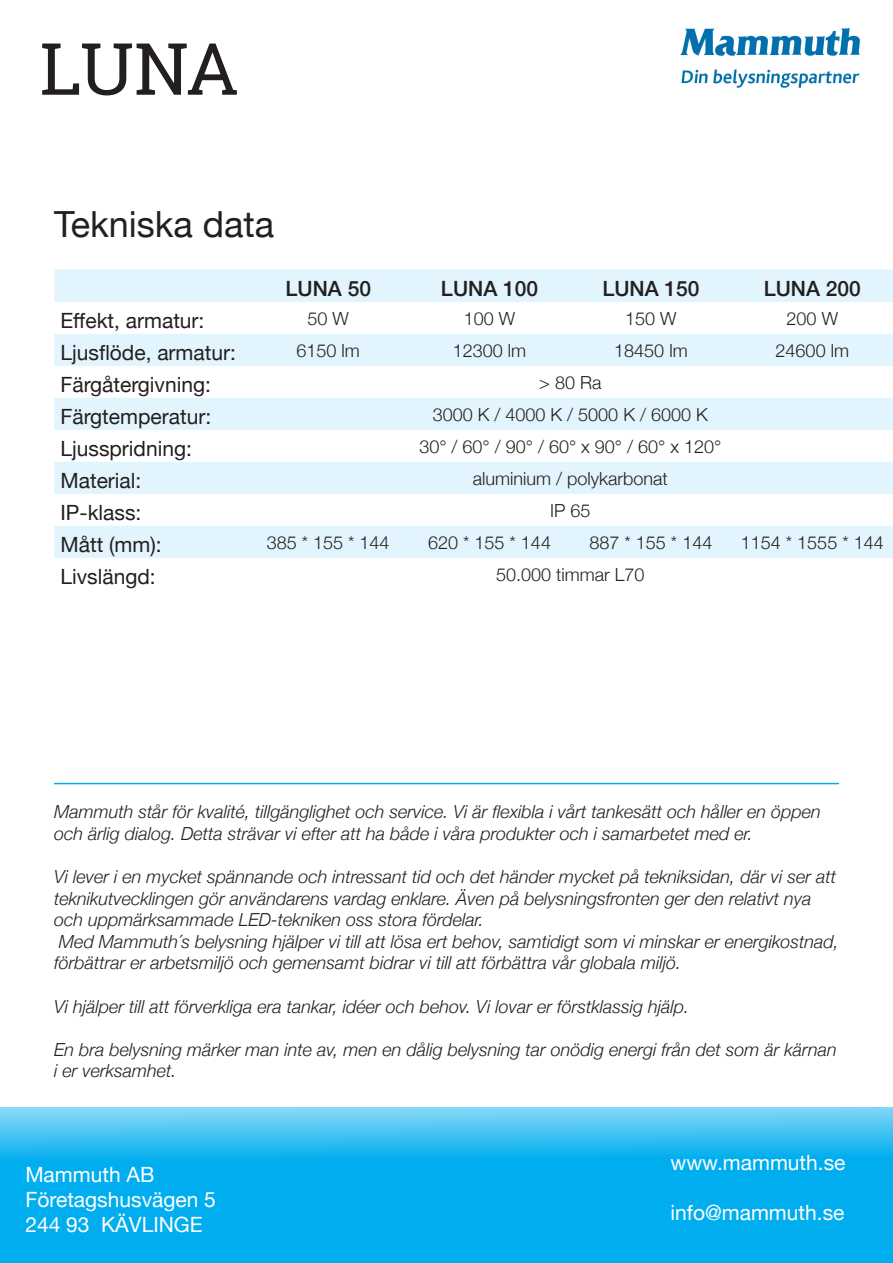
<style>
.page{position:relative;width:893px;height:1263px;background:#fff}
.page>*{position:absolute;margin:0;border:0;box-sizing:border-box;transform-origin:0 0}
.t1{font:72px "Roboto Slab";color:#231f20}
.t2{font:36px "Helvetica Neue";color:#231f20}
.t3{font:21px "Helvetica Neue";color:#231f20}
.t4{font:21px "Helvetica Neue";color:#fff}
.t5{font:500 21px "Helvetica Neue";color:#231f20}
.t6{font:italic 300 18px/21.6px "Helvetica Neue";color:#231f20}
.t7{font:300 18px "Helvetica Neue";color:#231f20}
</style>
<div class="page">
<svg style="left:0;top:1107px;width:893px;height:156px;background:#17b5f0"></svg>
<img style="left:680px;top:27px;width:180px;height:61px">
<svg style="left:54px;top:269px;width:839px;height:289px;fill:#e2f4fd"></svg>
<hr style="left:54px;top:783px;width:785px;height:1px;background:#00aeef">
<p class="t1" style="left:40px;top:19px;width:200px">LUNA</p>
<p class="t2" style="left:54px;top:198px;width:222px">Tekniska data</p>
<p class="t5" style="left:285px;top:271px;width:87px">LUNA 50</p>
<p class="t5" style="left:441px;top:271px;width:99px">LUNA 100</p>
<p class="t5" style="left:602px;top:271px;width:99px">LUNA 150</p>
<p class="t5" style="left:764px;top:271px;width:99px">LUNA 200</p>
<p class="t3" style="left:60px;top:305px;width:145px">Effekt, armatur:</p>
<p class="t7" style="left:308px;top:304px;width:43px">50 W</p>
<p class="t7" style="left:464px;top:304px;width:53px">100 W</p>
<p class="t7" style="left:625px;top:304px;width:53px">150 W</p>
<p class="t7" style="left:787px;top:304px;width:53px">200 W</p>
<p class="t3" style="left:60px;top:337px;width:177px">Ljusflöde, armatur:</p>
<p class="t7" style="left:297px;top:336px;width:65px">6150 lm</p>
<p class="t7" style="left:453px;top:336px;width:75px">12300 lm</p>
<p class="t7" style="left:614px;top:336px;width:75px">18450 lm</p>
<p class="t7" style="left:776px;top:336px;width:75px">24600 lm</p>
<p class="t3" style="left:60px;top:369px;width:152px">Färgåtergivning:</p>
<p class="t7" style="left:539px;top:368px;width:64px">&gt; 80 Ra</p>
<p class="t3" style="left:60px;top:401px;width:152px">Färgtemperatur:</p>
<p class="t7" style="left:433px;top:400px;width:276px">3000 K / 4000 K / 5000 K / 6000 K</p>
<p class="t3" style="left:60px;top:433px;width:133px">Ljusspridning:</p>
<p class="t7" style="left:419px;top:432px;width:303px">30° / 60° / 90° / 60° x 90° / 60° x 120°</p>
<p class="t3" style="left:60px;top:465px;width:82px">Material:</p>
<p class="t7" style="left:473px;top:464px;width:197px">aluminium / polykarbonat</p>
<p class="t3" style="left:60px;top:497px;width:82px">IP-klass:</p>
<p class="t7" style="left:550px;top:496px;width:42px">IP 65</p>
<p class="t3" style="left:60px;top:529px;width:103px">Mått (mm):</p>
<p class="t7" style="left:267px;top:528px;width:124px">385 * 155 * 144</p>
<p class="t7" style="left:428px;top:528px;width:124px">620 * 155 * 144</p>
<p class="t7" style="left:590px;top:528px;width:124px">887 * 155 * 144</p>
<p class="t7" style="left:741px;top:528px;width:144px">1154 * 1555 * 144</p>
<p class="t3" style="left:60px;top:561px;width:97px">Livslängd:</p>
<p class="t7" style="left:496px;top:560px;width:150px">50.000 timmar L70</p>
<p class="t6" style="left:54px;top:800px;width:768px">Mammuth står för kvalité, tillgänglighet och service. Vi är flexibla i vårt tankesätt och håller en öppen och ärlig dialog. Detta strävar vi efter att ha både i våra produkter och i samarbetet med er.</p>
<p class="t6" style="left:54px;top:864px;width:783px">Vi lever i en mycket spännande och intressant tid och det händer mycket på tekniksidan, där vi ser att teknikutvecklingen gör användarens vardag enklare. Även på belysningsfronten ger den relativt nya och uppmärksammade LED-tekniken oss stora fördelar.</p>
<p class="t6" style="left:54px;top:929px;width:786px">Med Mammuth´s belysning hjälper vi till att lösa ert behov, samtidigt som vi minskar er energikostnad, förbättrar er arbetsmiljö och gemensamt bidrar vi till att förbättra vår globala miljö.</p>
<p class="t6" style="left:54px;top:994px;width:637px">Vi hjälper till att förverkliga era tankar, idéer och behov. Vi lovar er förstklassig hjälp.</p>
<p class="t6" style="left:54px;top:1037px;width:784px">En bra belysning märker man inte av, men en dålig belysning tar onödig energi från det som är kärnan i er verksamhet.</p>
<p class="t4" style="left:25px;top:1159px;width:131px">Mammuth AB</p>
<p class="t4" style="left:25px;top:1184px;width:192px">Företagshusvägen 5</p>
<p class="t4" style="left:25px;top:1209px;width:179px">244 93 KÄVLINGE</p>
<p class="t4" style="left:670px;top:1147px;width:177px">www.mammuth.se</p>
<p class="t4" style="left:670px;top:1197px;width:176px">info@mammuth.se</p>
</div>
